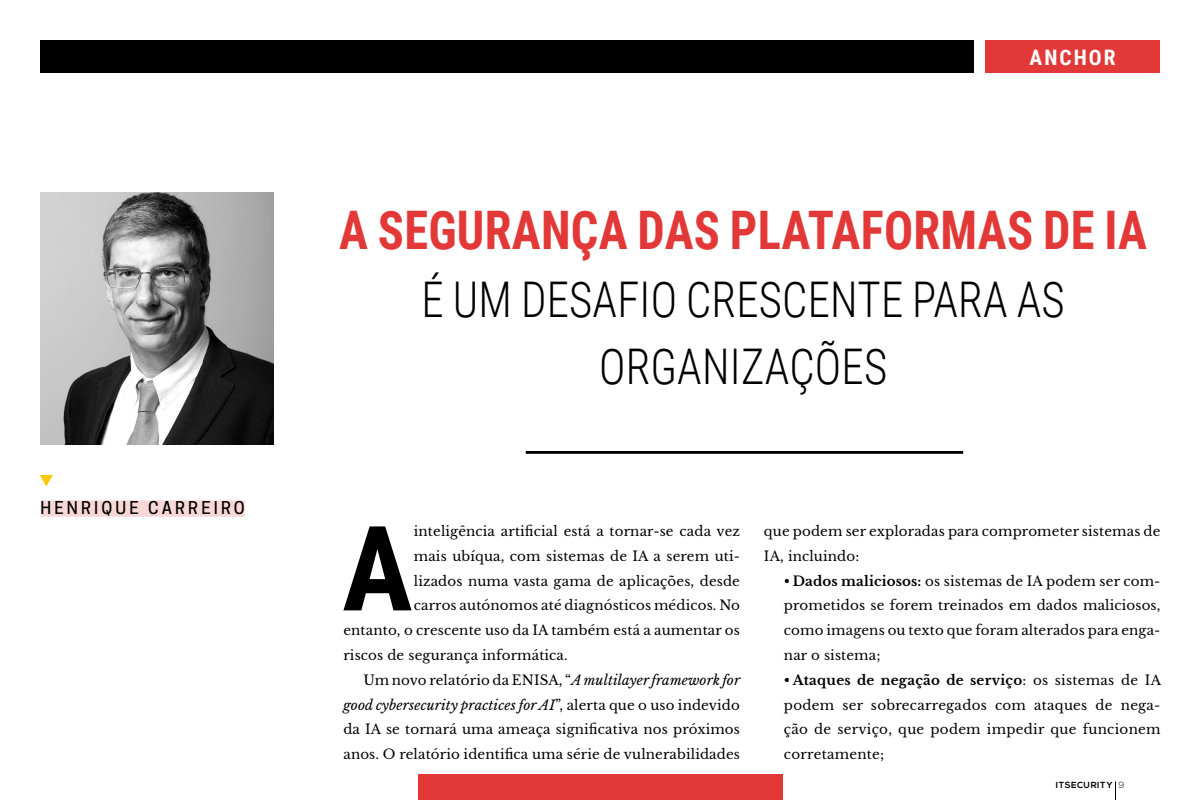
<style>
.page{position:relative;width:1200px;height:800px;background:#fff}
.page>*{position:absolute;margin:0;border:0;box-sizing:border-box;transform-origin:0 0}
.t1{font:700 118.08px "Roboto Condensed";color:#000}
.t2{font:700 53.2px "Roboto Condensed";letter-spacing:.005em;color:#e33838;scale:.91 1}
.t3{font:300 49.2px/67.6px "Roboto Condensed";letter-spacing:.005em;color:#000;text-align:center;scale:.91 1}
.t4{font:700 21.36px "Roboto Condensed";letter-spacing:.095em;color:#fff}
.t5{font:500 16.6px "Cooper Hewitt";letter-spacing:.19em;color:#000}
.t6{font:13.44px/24.8px "Libre Baskerville";letter-spacing:.01em;color:#000;text-align:justify}
.t7{font:italic 13.44px "Libre Baskerville";letter-spacing:.01em;color:#000}
.t8{font:700 8.8px "Nexa";letter-spacing:.06em;color:#000}
.s1{font-style:italic}
.s2{font-style:normal}
.s3{font-weight:700}
.s4{font-weight:300}
</style>
<div class="page">
<hr style="left:526px;top:451px;width:437px;height:3px;background:#000">
<img style="left:40px;top:193px;width:233px;height:251px">
<div style="left:41px;top:500px;width:204px;height:17px;background:#f9d7d7"></div>
<svg style="left:40px;top:475px;width:13px;height:11px"></svg>
<svg style="left:1115px;top:782px;width:1px;height:18px"></svg>
<div style="left:41px;top:40px;width:933px;height:33px;background:#000"></div>
<div style="left:985px;top:40px;width:175px;height:33px;background:#e33838"></div>
<div style="left:418px;top:775px;width:364px;height:25px;background:#e33838"></div>
<p class="t5" style="left:41px;top:498px;width:206px">HENRIQUE CARREIRO</p>
<h3 class="t4" style="left:1030px;top:42px;width:87px">ANCHOR</h3>
<h2 class="t2" style="left:339px;top:193px;width:889px">A SEGURANÇA DAS PLATAFORMAS DE IA</h2>
<h3 class="t3" style="left:422px;top:263px;width:708px">É UM DESAFIO CRESCENTE PARA AS<br>ORGANIZAÇÕES</h3>
<h1 class="t1" style="left:342px;top:486px;width:72px">A</h1>
<p class="t6" style="left:414px;top:519px;width:328px">inteligência artificial está a tornar-se cada vez</p>
<p class="t6" style="left:414px;top:544px;width:328px">mais ubíqua, com sistemas de IA a serem uti-</p>
<p class="t6" style="left:414px;top:568px;width:328px">lizados numa vasta gama de aplicações, desde</p>
<p class="t6" style="left:414px;top:593px;width:328px">carros autónomos até diagnósticos médicos. No</p>
<p class="t6" style="left:343px;top:618px;width:398px">entanto, o crescente uso da IA também está a aumentar os</p>
<p class="t6" style="left:343px;top:643px;width:226px">riscos de segurança informática.</p>
<p class="t6" style="left:363px;top:668px;width:378px">Um novo relatório da ENISA, “<span class="s1">A multilayer framework for</span></p>
<p class="t7" style="left:343px;top:697px;width:398px">good cybersecurity practices for AI<span class="s2">”, alerta que o uso indevido</span></p>
<p class="t6" style="left:343px;top:717px;width:398px">da IA se tornará uma ameaça significativa nos próximos</p>
<p class="t6" style="left:343px;top:742px;width:398px">anos. O relatório identifica uma série de vulnerabilidades</p>
<p class="t6" style="left:764px;top:519px;width:398px">que podem ser exploradas para comprometer sistemas de<br>IA, incluindo:</p>
<p class="t6" style="left:784px;top:568px;width:378px">• <span class="s3">Dados maliciosos:</span> os sistemas de IA podem ser com&shy;prometidos se forem treinados em dados maliciosos, como imagens ou texto que foram alterados para enga&shy;nar o sistema;</p>
<p class="t6" style="left:784px;top:668px;width:379px">• <span class="s3">Ataques de negação de serviço</span>: os sistemas de IA podem ser sobrecarregados com ataques de nega&shy;ção de serviço, que podem impedir que funcionem corretamente;</p>
<p class="t8" style="left:1056px;top:780px;width:70px">ITSECURITY <span class="s4">9</span></p>
</div>
